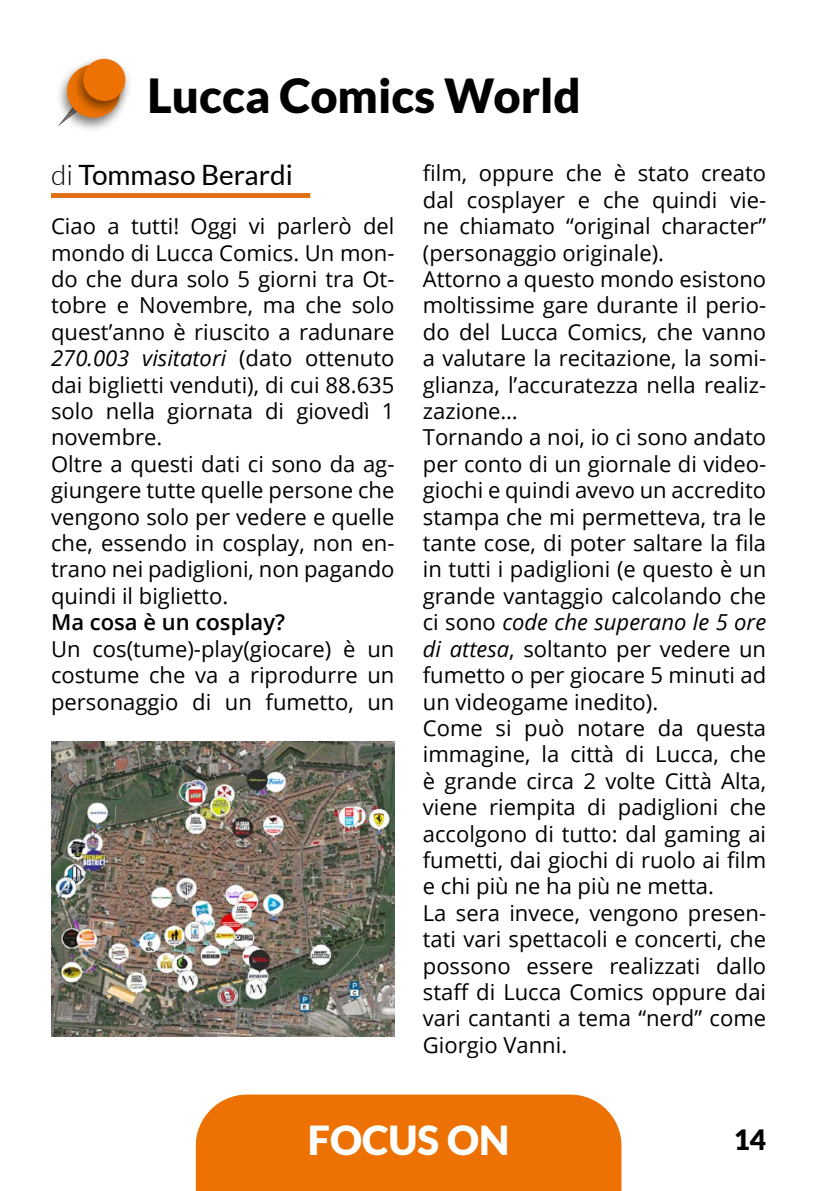
<style>
.page{position:relative;width:840px;height:1191px;background:#fff}
.page>*{position:absolute;margin:0;border:0;box-sizing:border-box;transform-origin:0 0}
.t1{font:900 47px "Lato";color:#000}
.t2{font:900 40px "Lato";color:#fff}
.t3{font:28px "Lato";color:#000}
.t4{font:900 28px "Lato";color:#000}
.t5{font:22px/26.4px "Open Sans";color:#000}
.t6{font:600 22px "Open Sans";color:#000}
.s1{font-weight:300}
.s2{font-style:italic}
</style>
<div class="page">
<div style="left:196px;top:1094px;width:425px;height:97px;background:#ed7203"></div>
<img style="left:90px;top:57px;width:41px;height:45px">
<svg style="left:57px;top:59px;width:69px;height:68px"></svg>
<img style="left:51px;top:741px;width:343px;height:295px">
<hr style="left:51px;top:193px;width:259px;height:4px;background:#e27011">
<h1 class="t1" style="left:147px;top:68px;width:434px">Lucca Comics World</h1>
<p class="t3" style="left:51px;top:160px;width:243px"><span class="s1">di</span> Tommaso Berardi</p>
<p class="t5" style="left:51px;top:212px;width:345px">Ciao a tutti! Oggi vi parlerò del mondo di Lucca Comics. Un mon&shy;do che dura solo 5 giorni tra Ot&shy;tobre e Novembre, ma che solo quest’anno è riuscito a radunare<br><span class="s2">270.003 visitatori</span> (dato ottenuto dai biglietti venduti), di cui 88.635 solo nella giornata di giovedì 1 novembre.<br>Oltre a questi dati ci sono da ag&shy;giungere tutte quelle persone che vengono solo per vedere e quelle che, essendo in cosplay, non en&shy;trano nei padiglioni, non pagando quindi il biglietto.</p>
<p class="t6" style="left:51px;top:607px;width:235px">Ma cosa è un cosplay?</p>
<p class="t5" style="left:51px;top:635px;width:345px;text-align:justify">Un cos(tume)-play(giocare) è un costume che va a riprodurre un personaggio di un fumetto, un</p>
<p class="t5" style="left:422px;top:159px;width:345px">film, oppure che è stato creato dal cosplayer e che quindi vie&shy;ne chiamato “original character” (personaggio originale).<br>Attorno a questo mondo esistono moltissime gare durante il perio&shy;do del Lucca Comics, che vanno a valutare la recitazione, la somi&shy;glianza, l’accuratezza nella realiz&shy;zazione…<br>Tornando a noi, io ci sono andato per conto di un giornale di video&shy;giochi e quindi avevo un accredito stampa che mi permetteva, tra le tante cose, di poter saltare la fila in tutti i padiglioni (e questo è un grande vantaggio calcolando che ci sono <span class="s2">code che superano le 5 ore di attesa</span>, soltanto per vedere un fumetto o per giocare 5 minuti ad un videogame inedito).<br>Come si può notare da questa immagine, la città di Lucca, che è grande circa 2 volte Città Alta, viene riempita di padiglioni che accolgono di tutto: dal gaming ai fumetti, dai giochi di ruolo ai film e chi più ne ha più ne metta.<br>La sera invece, vengono presen&shy;tati vari spettacoli e concerti, che possono essere realizzati dallo staff di Lucca Comics oppure dai vari cantanti a tema “nerd” come<br>Giorgio Vanni.</p>
<h2 class="t2" style="left:308px;top:1116px;width:203px">FOCUS ON</h2>
<p class="t4" style="left:733px;top:1123px;width:34px">14</p>
</div>
